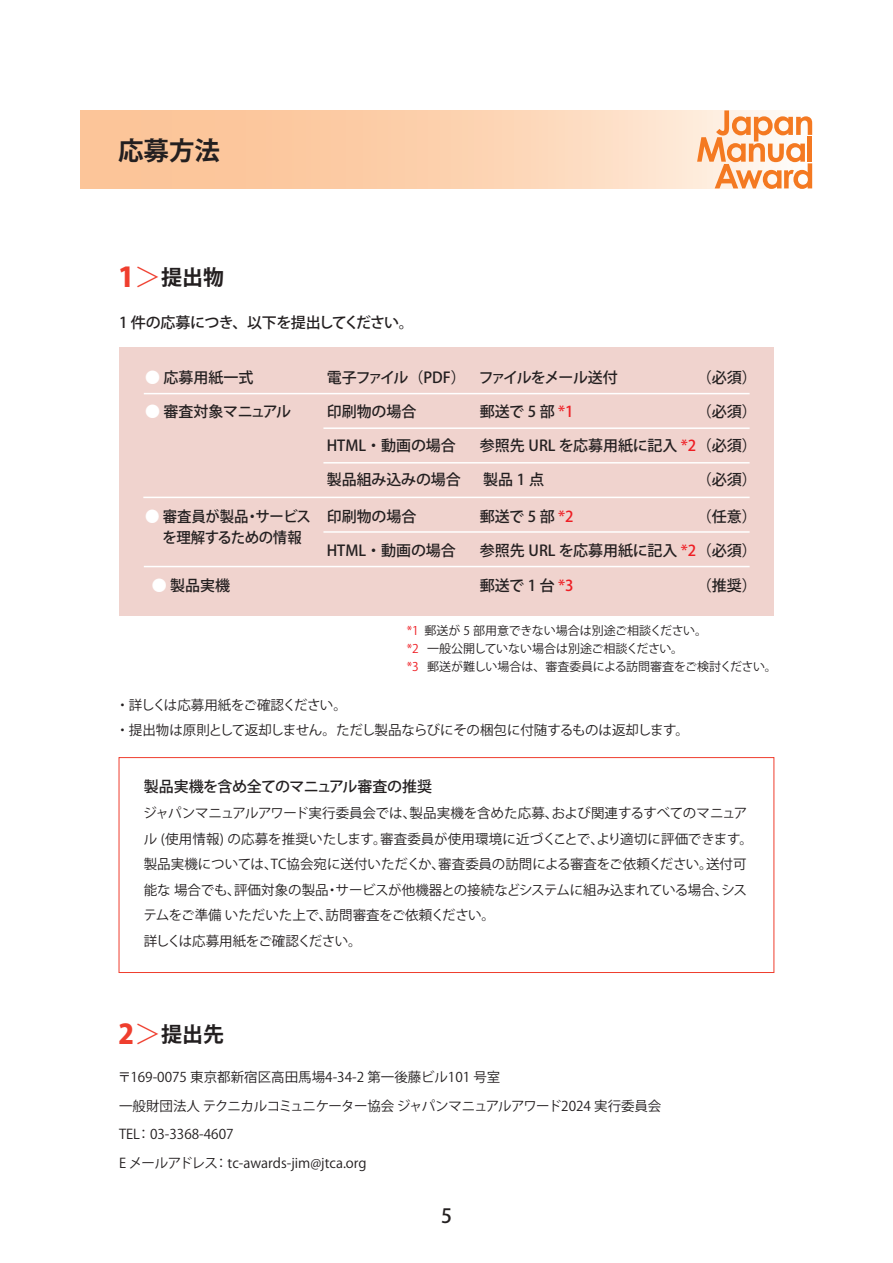
<style>
.page{position:relative;width:893px;height:1263px;background:#fff}
.page>*{position:absolute;margin:0;border:0;box-sizing:border-box;transform-origin:0 0}
.t1{font:300 27px "Koz Go Pr 6 N";color:#ef3e2e}
.t2{font:700 25.5px "Koz Go Pr 6 N";color:#231f20}
.t3{font:700 21px "Koz Go Pr 6 N";color:#231f20}
.t4{font:500 19.5px "Koz Go Pr 6 N";color:#231f20}
.t5{font:500 15px "Koz Go Pr 6 N";letter-spacing:-.01em;color:#231f20}
.t6{font:500 15px/21px "Koz Go Pr 6 N";letter-spacing:-.01em;color:#231f20;scale:.96 1}
.t7{font:500 15px "Koz Go Pr 6 N";letter-spacing:-.045em;color:#231f20}
.t8{font:500 15px "Koz Go Pr 6 N";letter-spacing:-.07em;color:#231f20}
.t9{font:500 15px "Koz Go Pr 6 N";letter-spacing:-.03em;color:#231f20}
.t10{font:13.5px/25.5px "Koz Go Pr 6 N";color:#231f20}
.t11{font:13.5px/25.5px "Koz Go Pr 6 N";letter-spacing:-.02em;color:#231f20}
.t12{font:13.5px "Koz Go Pr 6 N";letter-spacing:-.025em;color:#231f20}
.t13{font:13.5px "Koz Go Pr 6 N";letter-spacing:-.03em;color:#231f20}
.t14{font:13.5px "Koz Go Pr 6 N";letter-spacing:-.045em;color:#231f20}
.t15{font:12px "Koz Go Pr 6 N";color:#231f20}
.t16{font:12px "Koz Go Pr 6 N";color:#ee1d23}
.s1{font-weight:800}
.s2{color:#fff}
.s3{color:#ee1d23}
</style>
<div class="page">
<svg style="left:81px;top:110px;width:616px;height:78px;background:#fcd0ad"></svg>
<svg style="left:697px;top:110px;width:115px;height:79px"></svg>
<div style="left:119px;top:347px;width:655px;height:269px;background:#f0d3ce"></div>
<hr style="left:144px;top:393px;width:606px;height:1px;background:#fff">
<hr style="left:323px;top:427px;width:427px;height:2px;background:#fff">
<hr style="left:323px;top:462px;width:427px;height:1px;background:#fff">
<hr style="left:143px;top:497px;width:607px;height:1px;background:#fff">
<div style="left:119px;top:757px;width:655px;height:216px;border:1px solid #ef3e2e"></div>
<hr style="left:323px;top:531px;width:427px;height:2px;background:#fff">
<hr style="left:144px;top:566px;width:606px;height:1px;background:#fff">
<h2 class="t2" style="left:118px;top:136px;width:104px">応募方法</h2>
<h1 class="t1" style="left:119px;top:262px;width:44px">＞<span class="s1">1</span></h1>
<h3 class="t3" style="left:161px;top:266px;width:64px">提出物</h3>
<p class="t7" style="left:119px;top:314px;width:296px">1 件の応募につき、以下を提出してください。</p>
<p class="t5" style="left:145px;top:369px;width:110px"><span class="s2">●</span> 応募用紙一式</p>
<p class="t8" style="left:327px;top:369px;width:141px">電子ファイル（PDF）</p>
<p class="t8" style="left:479px;top:369px;width:141px">ファイルをメール送付</p>
<p class="t5" style="left:697px;top:369px;width:61px">（必須(</p>
<p class="t9" style="left:145px;top:403px;width:148px"><span class="s2">●</span> 審査対象マニュアル</p>
<p class="t5" style="left:327px;top:403px;width:91px">印刷物の場合</p>
<p class="t5" style="left:480px;top:403px;width:95px">郵送で 5 部 <span class="s3">*1</span></p>
<p class="t5" style="left:697px;top:403px;width:61px">（必須(</p>
<p class="t5" style="left:327px;top:437px;width:131px">HTML・動画の場合</p>
<p class="t5" style="left:480px;top:437px;width:278px">参照先 URL を応募用紙に記入 <span class="s3">*</span> （<span class="s3">2</span> 必須(</p>
<p class="t5" style="left:327px;top:471px;width:136px">製品組み込みの場合</p>
<p class="t5" style="left:483px;top:471px;width:62px">製品1 点</p>
<p class="t5" style="left:697px;top:471px;width:61px">（必須(</p>
<p class="t6" style="left:163px;top:506px;width:146px;text-indent:-17px"><span class="s2">●</span> 審査員が製品<br>を理解するための情報</p>
<p class="t5" style="left:697px;top:508px;width:61px">（任意(</p>
<p class="t6" style="left:256px;top:506px;width:59px">サービス</p>
<p class="t5" style="left:327px;top:508px;width:91px">印刷物の場合</p>
<p class="t5" style="left:480px;top:508px;width:95px">郵送で 5 部 <span class="s3">*2</span></p>
<p class="t6" style="left:245px;top:506px;width:16px">・</p>
<p class="t5" style="left:327px;top:542px;width:131px">HTML・動画の場合</p>
<p class="t5" style="left:480px;top:542px;width:278px">参照先 URL を応募用紙に記入 <span class="s3">*</span> （<span class="s3">2</span> 必須(</p>
<p class="t5" style="left:152px;top:577px;width:80px"><span class="s2">●</span> 製品実機</p>
<p class="t5" style="left:480px;top:577px;width:95px">郵送で 1 台 <span class="s3">*3</span></p>
<p class="t5" style="left:697px;top:577px;width:61px">（推奨(</p>
<p class="t16" style="left:407px;top:624px;width:14px">1*</p>
<p class="t15" style="left:424px;top:624px;width:284px">郵送が 5 部用意できない場合は別途ご相談ください。</p>
<p class="t16" style="left:407px;top:642px;width:14px">2*</p>
<p class="t15" style="left:427px;top:642px;width:258px">一般公開していない場合は別途ご相談ください。</p>
<p class="t16" style="left:407px;top:660px;width:14px">3*</p>
<p class="t15" style="left:427px;top:660px;width:351px">郵送が難しい場合は、審査委員による訪問審査をご検討ください。</p>
<p class="t11" style="left:116px;top:692px;width:575px">・詳しくは応募用紙をご確認ください。<br>・提出物は原則として返却しません。ただし製品ならびにその梱包に付随するものは返却します。</p>
<p class="t5" style="left:144px;top:778px;width:290px">製品実機を含め全てのマニュアル審査の推奨</p>
<p class="t13" style="left:552px;top:805px;width:197px">および関連するすべてのマニュア</p>
<p class="t12" style="left:143px;top:805px;width:274px">ジャパンマニュアルアワード実行委員会では、</p>
<p class="t10" style="left:410px;top:801px;width:150px">製品実機を含めた応募、</p>
<p class="t10" style="left:144px;top:826px;width:462px">ル (使用情報) の応募を推奨いたします審査委員が使用環境に近づくことで、</p>
<p class="t10" style="left:596px;top:826px;width:158px">より適切に評価できます。</p>
<p class="t10" style="left:373px;top:826px;width:15px">。</p>
<p class="t10" style="left:271px;top:852px;width:176px">TC協会宛に送付いただくか、</p>
<p class="t11" style="left:438px;top:852px;width:276px">審査委員の訪問による審査をご依頼ください。</p>
<p class="t10" style="left:144px;top:852px;width:135px">製品実機については、</p>
<p class="t10" style="left:706px;top:852px;width:42px">送付可</p>
<p class="t12" style="left:336px;top:882px;width:394px">サービスが他機器との接続などシステムに組み込まれている場合、</p>
<p class="t10" style="left:234px;top:877px;width:96px">評価対象の製品</p>
<p class="t10" style="left:144px;top:877px;width:98px">能な場合でも、</p>
<p class="t10" style="left:721px;top:877px;width:27px">シス</p>
<p class="t10" style="left:325px;top:877px;width:15px">・</p>
<p class="t10" style="left:143px;top:903px;width:220px">テムをご準備いただいた上で、<br>詳しくは応募用紙をご確認ください。</p>
<p class="t11" style="left:326px;top:903px;width:171px">訪問審査をご依頼ください。</p>
<h1 class="t1" style="left:119px;top:1019px;width:44px">＞<span class="s1">2</span></h1>
<h3 class="t3" style="left:161px;top:1022px;width:64px">提出先</h3>
<p class="t10" style="left:118px;top:1065px;width:384px">〒169-0075 東京都新宿区高田馬場4-34-2 第一後藤ビル101 号室</p>
<p class="t11" style="left:119px;top:1093px;width:544px">一般財団法人テクニカルコミュニケーター協会ジャパンマニュアルアワード2024 実行委員会</p>
<p class="t10" style="left:137px;top:1122px;width:98px">：03-3368-4607</p>
<p class="t10" style="left:119px;top:1122px;width:23px">TEL</p>
<p class="t14" style="left:119px;top:1155px;width:100px">E メールアドレス</p>
<p class="t10" style="left:214px;top:1150px;width:154px">：tc-awards-jim@jtca.org</p>
<h3 class="t4" style="left:441px;top:1204px;width:12px">5</h3>
</div>
